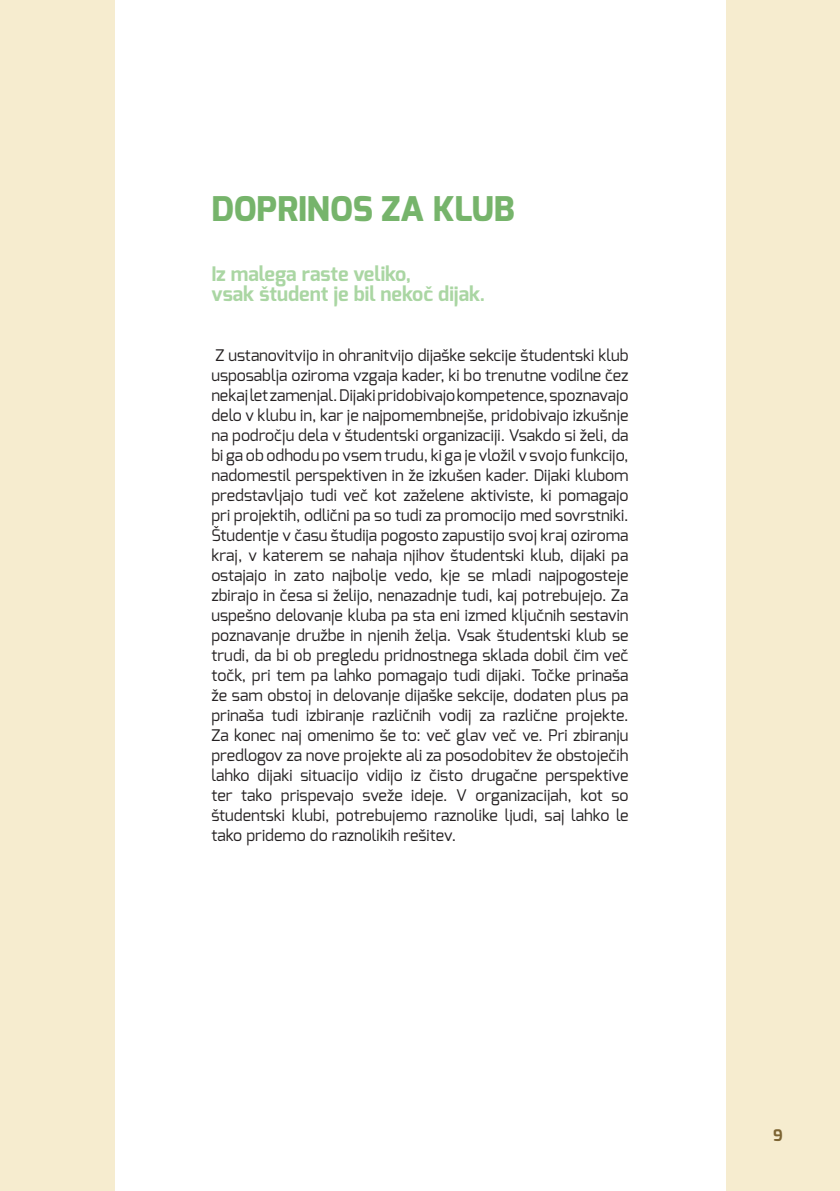
<style>
.page{position:relative;width:840px;height:1191px;background:#fff}
.page>*{position:absolute;margin:0;border:0;box-sizing:border-box;transform-origin:0 0}
.t1{font:800 34px "Exo";color:#76b46b}
.t2{font:700 20px/20px "Exo";color:#aad6a3}
.t3{font:16px/20px "Exo";color:#231f20;text-align:justify}
.t4{font:700 16px "Exo";color:#7c6433}
</style>
<div class="page">
<div style="left:0;top:0;width:839px;height:1191px;background:#f6eccf"></div>
<div style="left:115px;top:0;width:609px;height:1191px;background:#fff"></div>
<h1 class="t1" style="left:211px;top:189px;width:304px">DOPRINOS ZA KLUB</h1>
<p class="t2" style="left:211px;top:264px;width:275px">Iz malega raste veliko,<br>vsak študent je bil nekoč dijak.</p>
<p class="t3" style="left:211px;top:345px;width:418px">Z ustanovitvijo in ohranitvijo dijaške sekcije študentski klub usposablja oziroma vzgaja kader, ki bo trenutne vodilne čez nekaj let zamenjal. Dijaki pridobivajo kompetence, spoznavajo delo v klubu in, kar je najpomembnejše, pridobivajo izkušnje na področju dela v študentski organizaciji. Vsakdo si želi, da bi ga ob odhodu po vsem trudu, ki ga je vložil v svojo funkcijo, nadomestil perspektiven in že izkušen kader. Dijaki klubom predstavljajo tudi več kot zaželene aktiviste, ki pomagajo pri projektih, odlični pa so tudi za promocijo med sovrstniki.<br>Študentje v času študija pogosto zapustijo svoj kraj oziroma kraj, v katerem se nahaja njihov študentski klub, dijaki pa ostajajo in zato najbolje vedo, kje se mladi najpogosteje zbirajo in česa si želijo, nenazadnje tudi, kaj potrebujejo. Za uspešno delovanje kluba pa sta eni izmed ključnih sestavin poznavanje družbe in njenih želja. Vsak študentski klub se trudi, da bi ob pregledu pridnostnega sklada dobil čim več točk, pri tem pa lahko pomagajo tudi dijaki. Točke prinaša že sam obstoj in delovanje dijaške sekcije, dodaten plus pa prinaša tudi izbiranje različnih vodij za različne projekte.<br>Za konec naj omenimo še to: več glav več ve. Pri zbiranju predlogov za nove projekte ali za posodobitev že obstoječih lahko dijaki situacijo vidijo iz čisto drugačne perspektive ter tako prispevajo sveže ideje. V organizacijah, kot so študentski klubi, potrebujemo raznolike ljudi, saj lahko le tako pridemo do raznolikih rešitev.</p>
<p class="t4" style="left:772px;top:1126px;width:11px">9</p>
</div>
